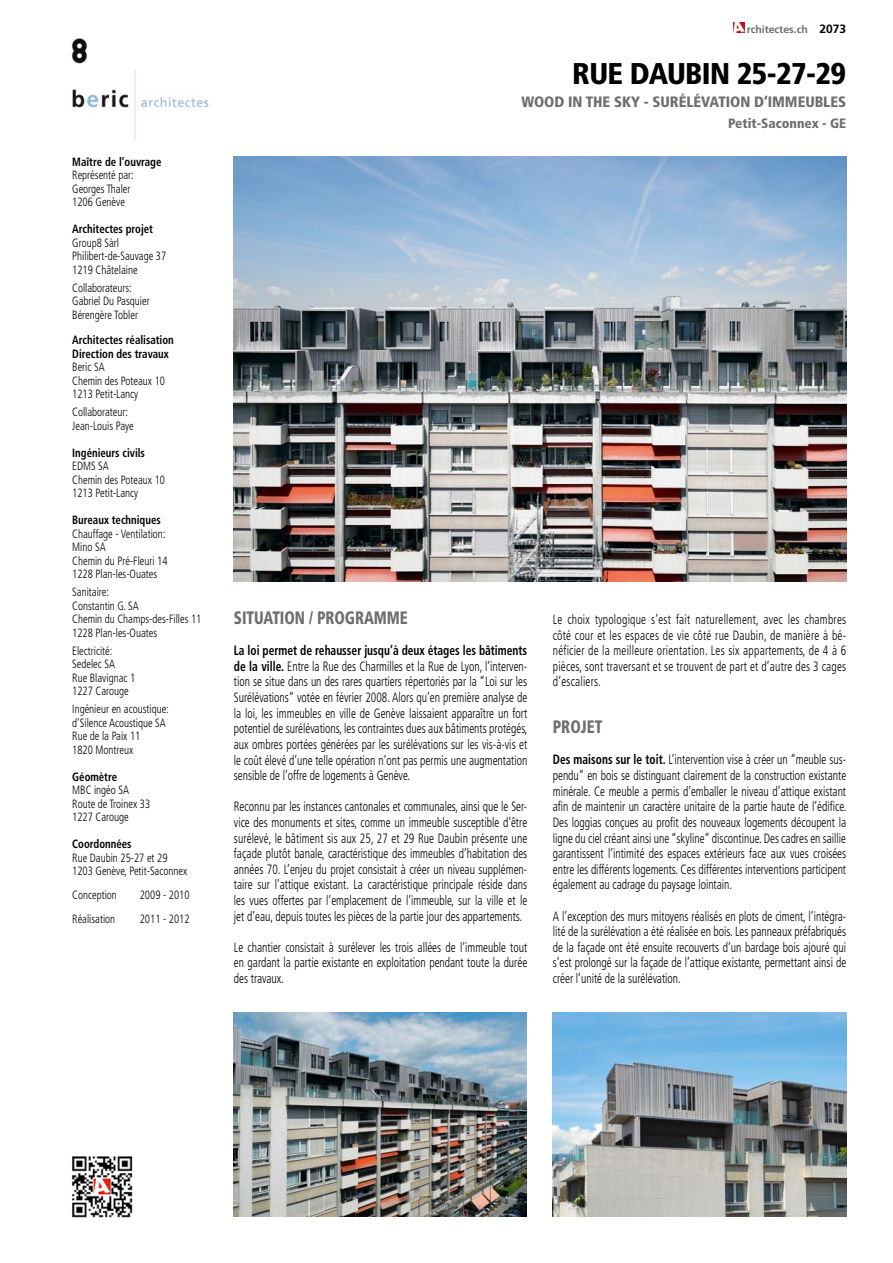
<style>
.page{position:relative;width:893px;height:1263px;background:#fff}
.page>*{position:absolute;margin:0;border:0;box-sizing:border-box;transform-origin:0 0}
.t1{font:900 condensed 30px "Frutiger";letter-spacing:-.02em;color:#000}
.t2{font:900 condensed 18px "Frutiger";letter-spacing:-.005em;color:#6e6e6e;scale:.85 1}
.t3{font:900 condensed 15px "Frutiger";letter-spacing:-.005em;color:#6e6e6e}
.t4{font:300 condensed 13.5px/15.6px "Frutiger";color:#000;text-align:justify;scale:.85 1}
.t5{font:900 condensed 13.5px "Frutiger";color:#6e6e6e}
.t6{font:300 condensed 12px/13.5px "Frutiger";color:#000;scale:.9 1}
.t7{font:700 condensed 12px/13.5px "Frutiger";color:#000;scale:.9 1}
.t8{font:700 10.5px "Frutiger";color:#6e6e6e}
.s1{font-size:12px;color:#000}
.s2{font-weight:700}
</style>
<div class="page">
<img style="left:72px;top:71px;width:137px;height:69px">
<img style="left:234px;top:1012px;width:292px;height:204px">
<img style="left:553px;top:1012px;width:293px;height:204px">
<svg style="left:734px;top:23px;width:11px;height:10px"></svg>
<img style="left:72px;top:1156px;width:61px;height:62px">
<img style="left:71px;top:38px;width:17px;height:25px">
<img style="left:234px;top:157px;width:612px;height:425px">
<p class="t7" style="left:72px;top:155px;width:101px">Maître de l’ouvrage</p>
<p class="t6" style="left:72px;top:168px;width:70px">Représenté par:<br>Georges Thaler<br>1206 Genève</p>
<p class="t7" style="left:72px;top:222px;width:91px">Architectes projet</p>
<p class="t6" style="left:72px;top:236px;width:106px">Group8 Sàrl<br>Philibert-de-Sauvage 37<br>1219 Châtelaine</p>
<p class="t6" style="left:72px;top:281px;width:88px">Collaborateurs:<br>Gabriel Du Pasquier<br>Bérengère Tobler</p>
<p class="t7" style="left:72px;top:333px;width:114px">Architectes réalisation<br>Direction des travaux</p>
<p class="t6" style="left:72px;top:360px;width:105px">Beric SA<br>Chemin des Poteaux 10<br>1213 Petit-Lancy</p>
<p class="t6" style="left:72px;top:405px;width:70px">Collaborateur:<br>Jean-Louis Paye</p>
<p class="t7" style="left:72px;top:446px;width:82px">Ingénieurs civils</p>
<p class="t6" style="left:72px;top:459px;width:105px">EDMS SA<br>Chemin des Poteaux 10<br>1213 Petit-Lancy</p>
<p class="t7" style="left:72px;top:513px;width:100px">Bureaux techniques</p>
<p class="t6" style="left:72px;top:527px;width:107px">Chauffage - Ventilation:<br>Mino SA<br>Chemin du Pré-Fleuri 14<br>1228 Plan-les-Ouates</p>
<p class="t6" style="left:72px;top:585px;width:145px">Sanitaire:<br>Constantin G. SA<br>Chemin du Champs-des-Filles 11<br>1228 Plan-les-Ouates</p>
<p class="t6" style="left:72px;top:644px;width:71px">Electricité:<br>Sedelec SA<br>Rue Blavignac 1<br>1227 Carouge</p>
<p class="t6" style="left:72px;top:702px;width:109px">Ingénieur en acoustique: d’Silence Acoustique SA<br>Rue de la Paix 11<br>1820 Montreux</p>
<p class="t7" style="left:72px;top:770px;width:51px">Géomètre</p>
<p class="t6" style="left:72px;top:783px;width:88px">MBC ingéo SA<br>Route de Troinex 33<br>1227 Carouge</p>
<p class="t7" style="left:72px;top:837px;width:67px">Coordonnées</p>
<p class="t6" style="left:72px;top:851px;width:129px">Rue Daubin 25-27 et 29<br>1203 Genève, Petit-Saconnex</p>
<p class="t6" style="left:72px;top:888px;width:51px">Conception</p>
<p class="t6" style="left:140px;top:888px;width:57px">2009 - 2010</p>
<p class="t6" style="left:72px;top:912px;width:49px">Réalisation</p>
<p class="t6" style="left:140px;top:912px;width:57px">2011 - 2012</p>
<p class="t8" style="left:747px;top:23px;width:101px">rchitectes.ch <span class="s1">2073</span></p>
<h1 class="t1" style="left:572px;top:56px;width:276px">RUE DAUBIN 25-27-29</h1>
<p class="t3" style="left:521px;top:92px;width:326px">WOOD IN THE SKY - SURÉLÉVATION D’IMMEUBLES</p>
<p class="t5" style="left:728px;top:115px;width:120px">Petit-Saconnex - GE</p>
<h2 class="t2" style="left:234px;top:607px;width:206px">SITUATION / PROGRAMME</h2>
<p class="t4" style="left:234px;top:643px;width:347px"><span class="s2">La loi permet de rehausser jusqu’à deux étages les bâtiments de la ville.</span> Entre la Rue des Charmilles et la Rue de Lyon, l’interven&shy;tion se situe dans un des rares quartiers répertoriés par la “Loi sur les Surélévations” votée en février 2008. Alors qu’en première analyse de la loi, les immeubles en ville de Genève laissaient apparaître un fort potentiel de surélévations, les contraintes dues aux bâtiments protégés, aux ombres portées générées par les surélévations sur les vis-à-vis et le coût élevé d’une telle opération n’ont pas permis une augmentation sensible de l’offre de logements à Genève.</p>
<p class="t4" style="left:234px;top:799px;width:347px">Reconnu par les instances cantonales et communales, ainsi que le Ser&shy;vice des monuments et sites, comme un immeuble susceptible d’être surélevé, le bâtiment sis aux 25, 27 et 29 Rue Daubin présente une façade plutôt banale, caractéristique des immeubles d’habitation des années 70. L’enjeu du projet consistait à créer un niveau supplémen&shy;taire sur l’attique existant. La caractéristique principale réside dans les vues offertes par l’emplacement de l’immeuble, sur la ville et le jet d’eau, depuis toutes les pièces de la partie jour des appartements.</p>
<p class="t4" style="left:234px;top:939px;width:347px">Le chantier consistait à surélever les trois allées de l’immeuble tout en gardant la partie existante en exploitation pendant toute la durée des travaux.</p>
<p class="t4" style="left:553px;top:612px;width:347px">Le choix typologique s’est fait naturellement, avec les chambres côté cour et les espaces de vie côté rue Daubin, de manière à bé&shy;néficier de la meilleure orientation. Les six appartements, de 4 à 6 pièces, sont traversant et se trouvent de part et d’autre des 3 cages d’escaliers.</p>
<h2 class="t2" style="left:553px;top:716px;width:60px">PROJET</h2>
<p class="t4" style="left:553px;top:752px;width:347px"><span class="s2">Des maisons sur le toit.</span> L’intervention vise à créer un “meuble sus&shy;pendu” en bois se distinguant clairement de la construction existante minérale. Ce meuble a permis d’emballer le niveau d’attique existant afin de maintenir un caractère unitaire de la partie haute de l’édifice.<br>Des loggias conçues au profit des nouveaux logements découpent la ligne du ciel créant ainsi une “skyline” discontinue. Des cadres en saillie garantissent l’intimité des espaces extérieurs face aux vues croisées entre les différents logements. Ces différentes interventions participent également au cadrage du paysage lointain.</p>
<p class="t4" style="left:553px;top:908px;width:347px">A l’exception des murs mitoyens réalisés en plots de ciment, l’intégra&shy;lité de la surélévation a été réalisée en bois. Les panneaux préfabriqués de la façade ont été ensuite recouverts d’un bardage bois ajouré qui s’est prolongé sur la façade de l’attique existante, permettant ainsi de créer l’unité de la surélévation.</p>
</div>
